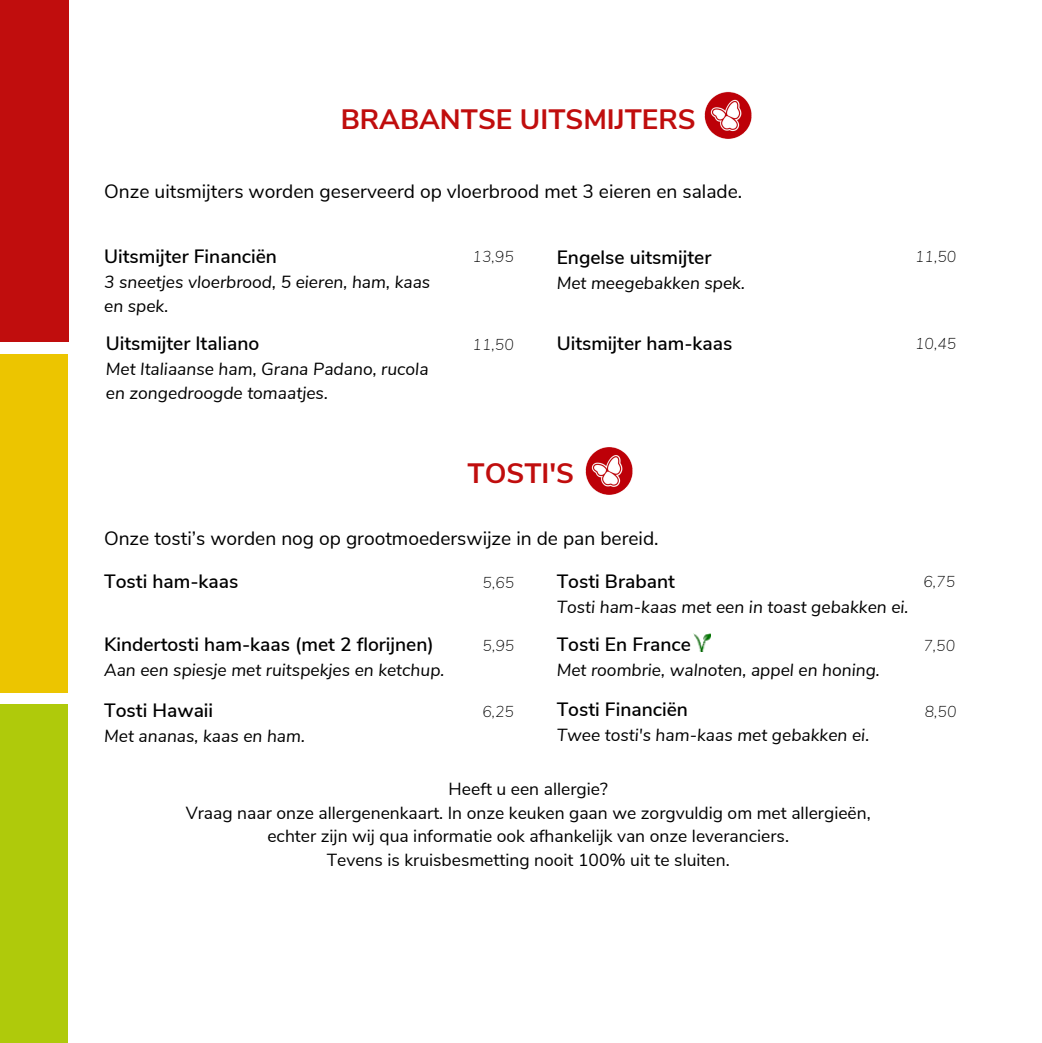
<style>
.page{position:relative;width:1042px;height:1043px;background:#fff}
.page>*{position:absolute;margin:0;border:0;box-sizing:border-box;transform-origin:0 0}
.t1{font:700 28px "Nunito Sans";color:#c00d0d}
.t2{font:600 19.25px "Nunito Sans";color:#000}
.t3{font:19.25px "Nunito Sans";color:#000}
.t4{font:italic 17.5px/23.6px "Nunito Sans";color:#000}
.t5{font:17.5px/23.6px "Nunito Sans";color:#000;text-align:center}
.t6{font:italic 200 15.75px "Nunito Sans";color:#000}
</style>
<div class="page">
<img style="left:585px;top:447px;width:48px;height:48px">
<div style="left:0;top:0;width:69px;height:342px;background:#c00d0d"></div>
<div style="left:0;top:354px;width:68px;height:338px;background:#ecc500"></div>
<div style="left:0;top:704px;width:68px;height:337px;background:#afca0b"></div>
<img style="left:704px;top:91px;width:48px;height:48px">
<img style="left:693px;top:633px;width:17px;height:18px">
<h1 class="t1" style="left:340px;top:101px;width:356px">BRABANTSE UITSMIJTERS</h1>
<p class="t3" style="left:104px;top:178px;width:639px">Onze uitsmijters worden geserveerd op vloerbrood met 3 eieren en salade.</p>
<p class="t2" style="left:104px;top:243px;width:174px">Uitsmijter Financiën</p>
<p class="t4" style="left:104px;top:270px;width:327px">3 sneetjes vloerbrood, 5 eieren, ham, kaas en spek.</p>
<p class="t6" style="left:472px;top:246px;width:43px">13,95</p>
<p class="t2" style="left:556px;top:245px;width:156px">Engelse uitsmijter</p>
<p class="t4" style="left:556px;top:272px;width:190px">Met meegebakken spek.</p>
<p class="t6" style="left:914px;top:246px;width:43px">11,50</p>
<p class="t2" style="left:106px;top:331px;width:155px">Uitsmijter Italiano</p>
<p class="t4" style="left:106px;top:357px;width:324px">Met Italiaanse ham, Grana Padano, rucola en zongedroogde tomaatjes.</p>
<p class="t6" style="left:472px;top:334px;width:43px">11,50</p>
<p class="t2" style="left:556px;top:331px;width:177px">Uitsmijter ham-kaas</p>
<p class="t6" style="left:914px;top:333px;width:43px">10,45</p>
<h1 class="t1" style="left:467px;top:454px;width:108px">TOSTI'S</h1>
<p class="t3" style="left:104px;top:526px;width:556px">Onze tosti’s worden nog op grootmoederswijze in de pan bereid.</p>
<p class="t2" style="left:104px;top:568px;width:136px">Tosti ham-kaas</p>
<p class="t6" style="left:482px;top:572px;width:33px">5,65</p>
<p class="t2" style="left:104px;top:631px;width:331px">Kindertosti ham-kaas (met 2 florijnen)</p>
<p class="t4" style="left:104px;top:658px;width:342px">Aan een spiesje met ruitspekjes en ketchup.</p>
<p class="t2" style="left:104px;top:697px;width:111px">Tosti Hawaii</p>
<p class="t4" style="left:104px;top:724px;width:202px">Met ananas, kaas en ham.</p>
<p class="t6" style="left:482px;top:634px;width:33px">5,95</p>
<p class="t6" style="left:482px;top:701px;width:33px">6,25</p>
<p class="t2" style="left:556px;top:568px;width:120px">Tosti Brabant</p>
<p class="t4" style="left:556px;top:595px;width:353px">Tosti ham-kaas met een in toast gebakken ei.</p>
<p class="t2" style="left:556px;top:631px;width:136px">Tosti En France</p>
<p class="t4" style="left:556px;top:658px;width:325px">Met roombrie, walnoten, appel en honing.</p>
<p class="t2" style="left:556px;top:696px;width:133px">Tosti Financiën</p>
<p class="t4" style="left:556px;top:723px;width:314px">Twee tosti's ham-kaas met gebakken ei.</p>
<p class="t6" style="left:923px;top:570px;width:33px">6,75</p>
<p class="t6" style="left:923px;top:634px;width:33px">7,50</p>
<p class="t6" style="left:924px;top:701px;width:33px">8,50</p>
<p class="t5" style="left:186px;top:777px;width:686px">Heeft u een allergie?<br>Vraag naar onze allergenenkaart. In onze keuken gaan we zorgvuldig om met allergieën, echter zijn wij qua informatie ook afhankelijk van onze leveranciers.<br>Tevens is kruisbesmetting nooit 100% uit te sluiten.</p>
</div>
